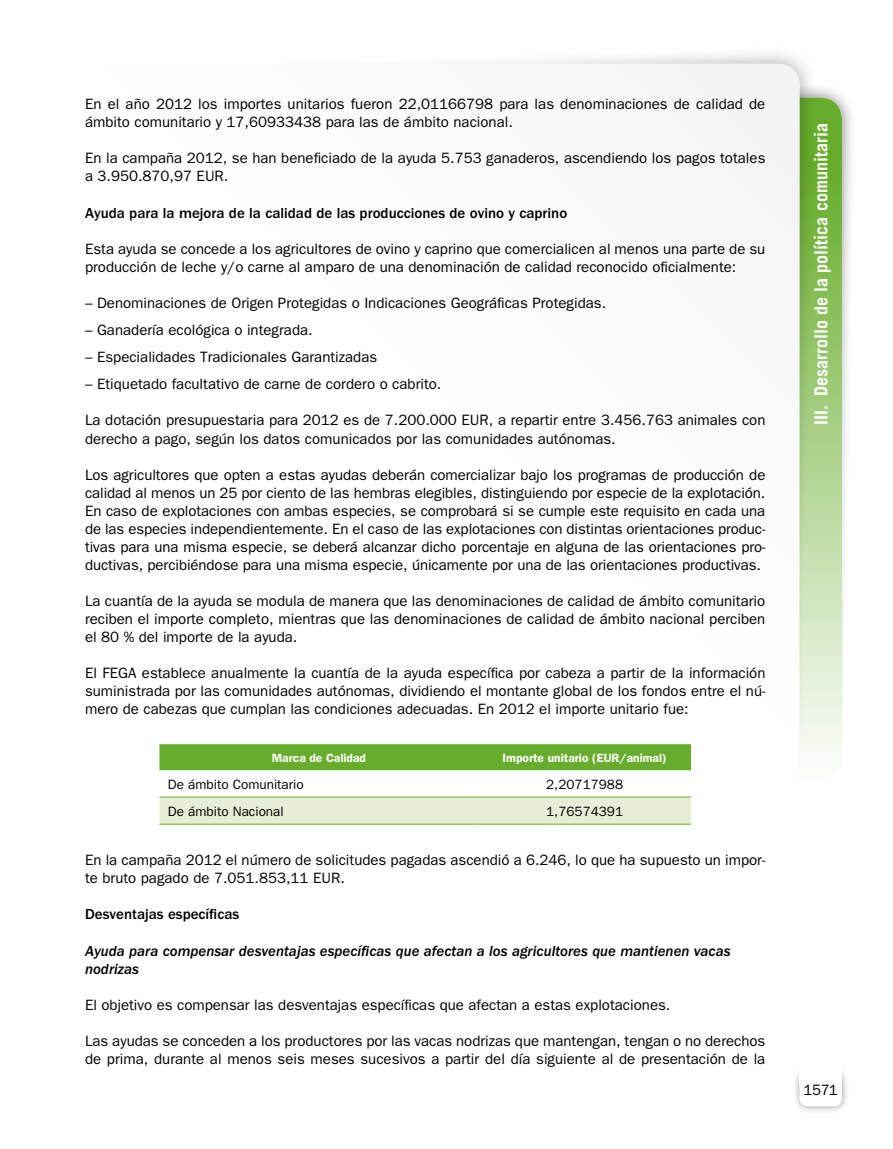
<style>
.page{position:relative;width:893px;height:1149px;background:#fff}
.page>*{position:absolute;margin:0;border:0;box-sizing:border-box;transform-origin:0 0}
.t1{font:700 18px "Trade Gothic";color:#fff}
.t2{font:15px/18px "Franklin Gothic";color:#000}
.t3{font:italic 500 15px/18px "Franklin Gothic";color:#000}
.t4{font:500 15px "Franklin Gothic";color:#000}
.t5{font:13.5px "Franklin Gothic";color:#000}
.t6{font:600 12px "Franklin Gothic";color:#fff}
</style>
<div class="page">
<div style="left:742px;top:82px;width:115px;height:691px;background:#000;opacity:.6"></div>
<div style="left:757px;top:98px;width:85px;height:680px;background:linear-gradient(to bottom,#59a517,#fbfdfa);border-radius:21px"></div>
<div style="left:150px;top:45px;width:668px;height:923px;background:#000;opacity:.4"></div>
<div style="left:85px;top:64px;width:714px;height:969px;background:#fff;border-radius:21px"></div>
<div style="left:792px;top:1064px;width:58px;height:49px;background:#000;opacity:.4"></div>
<div style="left:799px;top:1071px;width:43px;height:35px;background:#fff;border-radius:9px"></div>
<div style="left:799px;top:1063px;width:43px;height:21px;background:#fff"></div>
<div style="left:159px;top:744px;width:532px;height:26px;background:#67ad2b"></div>
<div style="left:159px;top:797px;width:532px;height:26px;background:#e7edd6"></div>
<hr style="left:159px;top:796px;width:319px;height:1px;background:#67ad2b">
<hr style="left:478px;top:796px;width:213px;height:1px;background:#67ad2b">
<hr style="left:159px;top:823px;width:319px;height:1px;background:#67ad2b">
<hr style="left:478px;top:823px;width:213px;height:1px;background:#67ad2b">
<p class="t2" style="left:85px;top:95px;width:682px">En el año 2012 los importes unitarios fueron 22,01166798 para las denominaciones de calidad de ámbito comunitario y 17,60933438 para las de ámbito nacional.</p>
<p class="t2" style="left:85px;top:149px;width:682px">En la campaña 2012, se han beneficiado de la ayuda 5.753 ganaderos, ascendiendo los pagos totales a 3.950.870,97 EUR.</p>
<p class="t4" style="left:85px;top:204px;width:484px">Ayuda para la mejora de la calidad de las producciones de ovino y caprino</p>
<p class="t2" style="left:85px;top:239px;width:682px">Esta ayuda se concede a los agricultores de ovino y caprino que comercialicen al menos una parte de su producción de leche y/o carne al amparo de una denominación de calidad reconocido oficialmente:</p>
<p class="t2" style="left:85px;top:294px;width:523px">– Denominaciones de Origen Protegidas o Indicaciones Geográficas Protegidas.</p>
<p class="t2" style="left:85px;top:321px;width:229px">– Ganadería ecológica o integrada.</p>
<p class="t2" style="left:85px;top:348px;width:294px">– Especialidades Tradicionales Garantizadas</p>
<p class="t2" style="left:85px;top:375px;width:358px">– Etiquetado facultativo de carne de cordero o cabrito.</p>
<p class="t2" style="left:85px;top:411px;width:682px">La dotación presupuestaria para 2012 es de 7.200.000 EUR, a repartir entre 3.456.763 animales con derecho a pago, según los datos comunicados por las comunidades autónomas.</p>
<p class="t2" style="left:85px;top:465px;width:682px;text-align:justify">Los agricultores que opten a estas ayudas deberán comercializar bajo los programas de producción de calidad al menos un 25 por ciento de las hembras elegibles, distinguiendo por especie de la explotación.<br>En caso de explotaciones con ambas especies, se comprobará si se cumple este requisito en cada una de las especies independientemente. En el caso de las explotaciones con distintas orientaciones produc&shy;tivas para una misma especie, se deberá alcanzar dicho porcentaje en alguna de las orientaciones pro&shy;ductivas, percibiéndose para una misma especie, únicamente por una de las orientaciones productivas.</p>
<p class="t2" style="left:85px;top:591px;width:682px;text-align:justify">La cuantía de la ayuda se modula de manera que las denominaciones de calidad de ámbito comunitario reciben el importe completo, mientras que las denominaciones de calidad de ámbito nacional perciben el 80 % del importe de la ayuda.</p>
<p class="t2" style="left:85px;top:664px;width:682px;text-align:justify">El FEGA establece anualmente la cuantía de la ayuda específica por cabeza a partir de la información suministrada por las comunidades autónomas, dividiendo el montante global de los fondos entre el nú&shy;mero de cabezas que cumplan las condiciones adecuadas. En 2012 el importe unitario fue:</p>
<p class="t6" style="left:272px;top:750px;width:96px">Marca de Calidad</p>
<p class="t6" style="left:503px;top:750px;width:166px">Importe unitario (EUR/animal)</p>
<p class="t5" style="left:168px;top:776px;width:137px">De ámbito Comunitario</p>
<p class="t5" style="left:546px;top:776px;width:78px">2,20717988</p>
<p class="t5" style="left:168px;top:803px;width:117px">De ámbito Nacional</p>
<p class="t5" style="left:546px;top:803px;width:78px">1,76574391</p>
<p class="t2" style="left:85px;top:851px;width:682px">En la campaña 2012 el número de solicitudes pagadas ascendió a 6.246, lo que ha supuesto un impor&shy;te bruto pagado de 7.051.853,11 EUR.</p>
<p class="t4" style="left:85px;top:905px;width:156px">Desventajas específicas</p>
<p class="t3" style="left:85px;top:941px;width:647px">Ayuda para compensar desventajas específicas que afectan a los agricultores que mantienen vacas nodrizas</p>
<p class="t2" style="left:85px;top:995px;width:587px">El objetivo es compensar las desventajas específicas que afectan a estas explotaciones.</p>
<p class="t2" style="left:85px;top:1031px;width:682px">Las ayudas se conceden a los productores por las vacas nodrizas que mantengan, tengan o no derechos de prima, durante al menos seis meses sucesivos a partir del día siguiente al de presentación de la</p>
<p class="t1" style="left:810px;top:424px;width:303px;rotate:-90deg">III. Desarrollo de la política comunitaria</p>
<p class="t2" style="left:803px;top:1080px;width:36px">1571</p>
</div>
